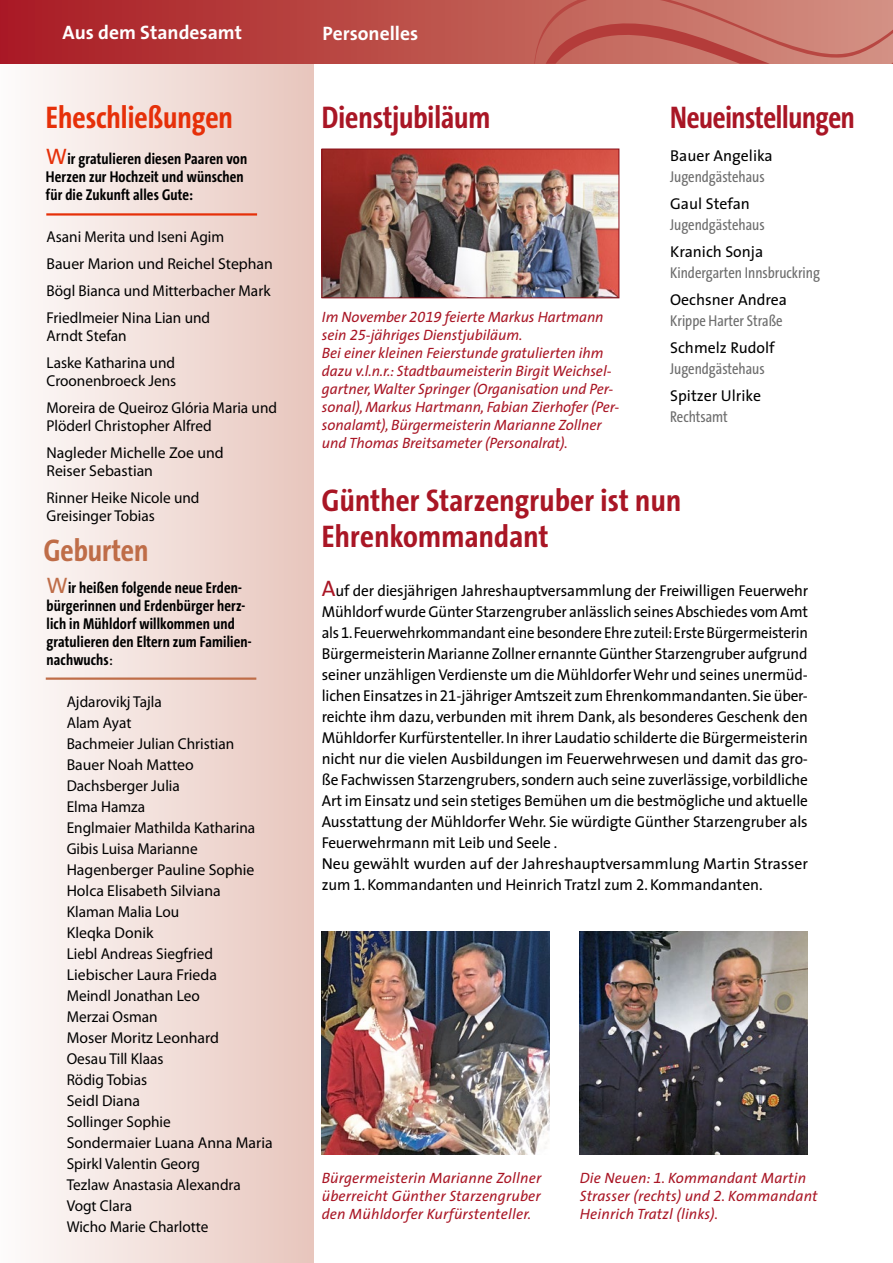
<style>
.page{position:relative;width:893px;height:1263px;background:#fff}
.page>*{position:absolute;margin:0;border:0;box-sizing:border-box;transform-origin:0 0}
.t1{font:700 31.5px "The Sans Cd LF7";letter-spacing:.005em;color:#a91625;scale:1.05 1}
.t2{font:700 31.5px "The Sans Cd LF7";letter-spacing:.005em;color:#a91625}
.t3{font:700 31.5px "The Sans Cd LF7";color:#e63009}
.t4{font:700 31.5px "The Sans Cd LF7";color:#bf6d48}
.Kapitel{font:700 19.5px "TS";color:#fff}
.Seitenzahl{font:15.75px/18px "Myriad Pro";color:#000}
.Fließtext{font:15.75px/21px "TS Sans Plain";letter-spacing:-.005em;color:#000;text-align:justify;scale:.96 1}
.Fließtext-2{font:15.75px/21px "TS Sans Plain";letter-spacing:-.005em;color:#000;text-align:justify}
.Fließtext-3{font:700 15.75px/18px "The Sans Cd LF7";letter-spacing:.01em;color:#000}
.Fließtext-4{font:15.75px "The Sans Cd LF5";color:#6e6e6e}
.Bildunterschrift{font:15px/18px "TS Sans Italic";letter-spacing:-.005em;color:#a91625}
.s1{font-family:"TS Sans Plain";font-weight:400;font-size:22.5px;color:#e63009}
.s2{font-family:"TS Sans Plain";font-weight:400;font-size:22.5px;color:#bf6d48}
.s3{font-family:"TS Sans Plain";font-weight:400}
.s4{font-size:22.5px;color:#a91625}
</style>
<div class="page">
<svg style="left:0;top:0;width:534px;height:64px;background:#b53d3c"></svg>
<svg style="left:534px;top:0;width:359px;height:64px;background:#c77167"></svg>
<img style="left:580px;top:931px;width:228px;height:223px">
<img style="left:322px;top:931px;width:228px;height:223px">
<img style="left:324px;top:151px;width:293px;height:145px">
<div style="left:322px;top:149px;width:297px;height:149px;border:1px solid #8b101a"></div>
<div style="left:0;top:64px;width:313px;height:1199px;background:linear-gradient(to right,#fefcfb,#e7c6bd)"></div>
<hr style="left:46px;top:213px;width:211px;height:3px;background:#e63009">
<hr style="left:46px;top:677px;width:210px;height:3px;background:#bf6d48">
<p class="Kapitel" style="left:63px;top:16px;width:181px">Aus dem Standesamt</p>
<h1 class="t3" style="left:46px;top:101px;width:188px">Eheschließungen</h1>
<p class="Fließtext-3" style="left:46px;top:151px;width:203px"><span class="s1">W</span>ir gratulieren diesen Paaren von</p>
<p class="Fließtext-3" style="left:46px;top:169px;width:199px">Herzen zur Hochzeit und wünschen</p>
<p class="Fließtext-3" style="left:46px;top:187px;width:149px">für die Zukunft alles Gute:</p>
<p class="Seitenzahl" style="left:47px;top:227px;width:179px">Asani Merita und Iseni Agim</p>
<p class="Seitenzahl" style="left:47px;top:254px;width:228px">Bauer Marion und Reichel Stephan</p>
<p class="Seitenzahl" style="left:47px;top:281px;width:226px">Bögl Bianca und Mitterbacher Mark</p>
<p class="Seitenzahl" style="left:47px;top:308px;width:165px">Friedlmeier Nina Lian und</p>
<p class="Seitenzahl" style="left:47px;top:326px;width:82px">Arndt Stefan</p>
<p class="Seitenzahl" style="left:47px;top:353px;width:130px">Laske Katharina und</p>
<p class="Seitenzahl" style="left:47px;top:371px;width:131px">Croonenbroeck Jens</p>
<p class="Seitenzahl" style="left:47px;top:398px;width:232px">Moreira de Queiroz Glória Maria und<br>Plöderl Christopher Alfred</p>
<p class="Seitenzahl" style="left:47px;top:443px;width:179px">Nagleder Michelle Zoe und<br>Reiser Sebastian</p>
<p class="Seitenzahl" style="left:47px;top:488px;width:154px">Rinner Heike Nicole und</p>
<p class="Seitenzahl" style="left:47px;top:506px;width:110px">Greisinger Tobias</p>
<h1 class="t4" style="left:44px;top:535px;width:106px">Geburten</h1>
<p class="Fließtext-3" style="left:47px;top:580px;width:200px"><span class="s2">W</span>ir heißen folgende neue Erden&shy;bürgerinnen und Erdenbürger herz&shy;lich in Mühldorf willkommen und</p>
<p class="Fließtext-3" style="left:47px;top:634px;width:206px">gratulieren den Eltern zum Familien&shy;nachwuchs<span class="s3">:</span></p>
<p class="Seitenzahl" style="left:67px;top:692px;width:97px">Ajdarovikj Tajla</p>
<p class="Seitenzahl" style="left:67px;top:713px;width:66px">Alam Ayat</p>
<p class="Seitenzahl" style="left:67px;top:734px;width:169px">Bachmeier Julian Christian</p>
<p class="Seitenzahl" style="left:67px;top:755px;width:129px">Bauer Noah Matteo</p>
<p class="Seitenzahl" style="left:67px;top:776px;width:115px">Dachsberger Julia</p>
<p class="Seitenzahl" style="left:67px;top:797px;width:80px">Elma Hamza</p>
<p class="Seitenzahl" style="left:67px;top:818px;width:190px">Englmaier Mathilda Katharina</p>
<p class="Seitenzahl" style="left:67px;top:839px;width:132px">Gibis Luisa Marianne</p>
<p class="Seitenzahl" style="left:67px;top:860px;width:189px">Hagenberger Pauline Sophie</p>
<p class="Seitenzahl" style="left:67px;top:881px;width:156px">Holca Elisabeth Silviana</p>
<p class="Seitenzahl" style="left:67px;top:902px;width:114px">Klaman Malia Lou</p>
<p class="Seitenzahl" style="left:67px;top:923px;width:88px">Kleqka Donik</p>
<p class="Seitenzahl" style="left:67px;top:944px;width:148px">Liebl Andreas Siegfried</p>
<p class="Seitenzahl" style="left:67px;top:965px;width:152px">Liebischer Laura Frieda</p>
<p class="Seitenzahl" style="left:67px;top:986px;width:135px">Meindl Jonathan Leo</p>
<p class="Seitenzahl" style="left:67px;top:1007px;width:93px">Merzai Osman</p>
<p class="Seitenzahl" style="left:67px;top:1028px;width:154px">Moser Moritz Leonhard</p>
<p class="Seitenzahl" style="left:67px;top:1049px;width:98px">Oesau Till Klaas</p>
<p class="Seitenzahl" style="left:67px;top:1070px;width:82px">Rödig Tobias</p>
<p class="Seitenzahl" style="left:67px;top:1091px;width:75px">Seidl Diana</p>
<p class="Seitenzahl" style="left:67px;top:1112px;width:106px">Sollinger Sophie</p>
<p class="Seitenzahl" style="left:67px;top:1133px;width:208px">Sondermaier Luana Anna Maria</p>
<p class="Seitenzahl" style="left:67px;top:1154px;width:135px">Spirkl Valentin Georg</p>
<p class="Seitenzahl" style="left:67px;top:1175px;width:176px">Tezlaw Anastasia Alexandra</p>
<p class="Seitenzahl" style="left:67px;top:1196px;width:67px">Vogt Clara</p>
<p class="Seitenzahl" style="left:67px;top:1217px;width:143px">Wicho Marie Charlotte</p>
<p class="Kapitel" style="left:323px;top:17px;width:97px">Personelles</p>
<h1 class="t2" style="left:322px;top:101px;width:170px">Dienstjubiläum</h1>
<p class="Bildunterschrift" style="left:322px;top:307px;width:283px">Im November 2019 feierte Markus Hartmann sein 25-jähriges Dienstjubiläum.</p>
<p class="Bildunterschrift" style="left:322px;top:343px;width:299px">Bei einer kleinen Feierstunde gratulierten ihm dazu v.l.n.r.: Stadtbaumeisterin Birgit Weichsel&shy;gartner, Walter Springer (Organisation und Per&shy;sonal), Markus Hartmann, Fabian Zierhofer (Per&shy;sonalamt), Bürgermeisterin Marianne Zollner und Thomas Breitsameter (Personalrat).</p>
<h1 class="t2" style="left:670px;top:101px;width:186px">Neueinstellungen</h1>
<p class="Fließtext-2" style="left:670px;top:144px;width:104px">Bauer Angelika</p>
<p class="Fließtext-4" style="left:670px;top:169px;width:96px">Jugendgästehaus</p>
<p class="Fließtext-2" style="left:670px;top:192px;width:81px">Gaul Stefan</p>
<p class="Fließtext-4" style="left:670px;top:217px;width:96px">Jugendgästehaus</p>
<p class="Fließtext-2" style="left:670px;top:240px;width:95px">Kranich Sonja</p>
<p class="Fließtext-4" style="left:670px;top:265px;width:151px">Kindergarten Innsbruckring</p>
<p class="Fließtext-2" style="left:670px;top:288px;width:118px">Oechsner Andrea</p>
<p class="Fließtext-4" style="left:670px;top:313px;width:114px">Krippe Harter Straße</p>
<p class="Fließtext-2" style="left:670px;top:336px;width:106px">Schmelz Rudolf</p>
<p class="Fließtext-4" style="left:670px;top:361px;width:96px">Jugendgästehaus</p>
<p class="Fließtext-2" style="left:670px;top:384px;width:92px">Spitzer Ulrike</p>
<p class="Fließtext-4" style="left:670px;top:409px;width:59px">Rechtsamt</p>
<h1 class="t1" style="left:322px;top:484px;width:344px">Günther Starzengruber ist nun</h1>
<h1 class="t1" style="left:322px;top:520px;width:217px">Ehrenkommandant</h1>
<p class="Fließtext-2" style="left:322px;top:580px;width:488px"><span class="s4">A</span>uf der diesjährigen Jahreshauptversammlung der Freiwilligen Feuerwehr Mühldorf wurde Günter Starzengruber anlässlich seines Abschiedes vom Amt als 1. Feuerwehrkommandant eine besondere Ehre zuteil: Erste Bürgermeisterin</p>
<p class="Fließtext" style="left:322px;top:643px;width:508px">Bürgermeisterin Marianne Zollner ernannte Günther Starzengruber aufgrund seiner unzähligen Verdienste um die Mühldorfer Wehr und seines unermüd&shy;lichen Einsatzes in 21-jähriger Amtszeit zum Ehrenkommandanten. Sie über&shy;reichte ihm dazu, verbunden mit ihrem Dank, als besonderes Geschenk den Mühldorfer Kurfürstenteller. In ihrer Laudatio schilderte die Bürgermeisterin nicht nur die vielen Ausbildungen im Feuerwehrwesen und damit das gro&shy;ße Fachwissen Starzengrubers, sondern auch seine zuverlässige, vorbildliche Art im Einsatz und sein stetiges Bemühen um die bestmögliche und aktuelle Ausstattung der Mühldorfer Wehr. Sie würdigte Günther Starzengruber als Feuerwehrmann mit Leib und Seele .</p>
<p class="Fließtext-2" style="left:322px;top:853px;width:488px">Neu gewählt wurden auf der Jahreshauptversammlung Martin Strasser zum 1. Kommandanten und Heinrich Tratzl zum 2. Kommandanten.</p>
<p class="Bildunterschrift" style="left:322px;top:1168px;width:221px;text-align:justify">Bürgermeisterin Marianne Zollner überreicht Günther Starzengruber den Mühldorfer Kurfürstenteller.</p>
<p class="Bildunterschrift" style="left:580px;top:1168px;width:239px">Die Neuen: 1. Kommandant Martin<br>Strasser (rechts) und 2. Kommandant<br>Heinrich Tratzl (links).</p>
</div>
